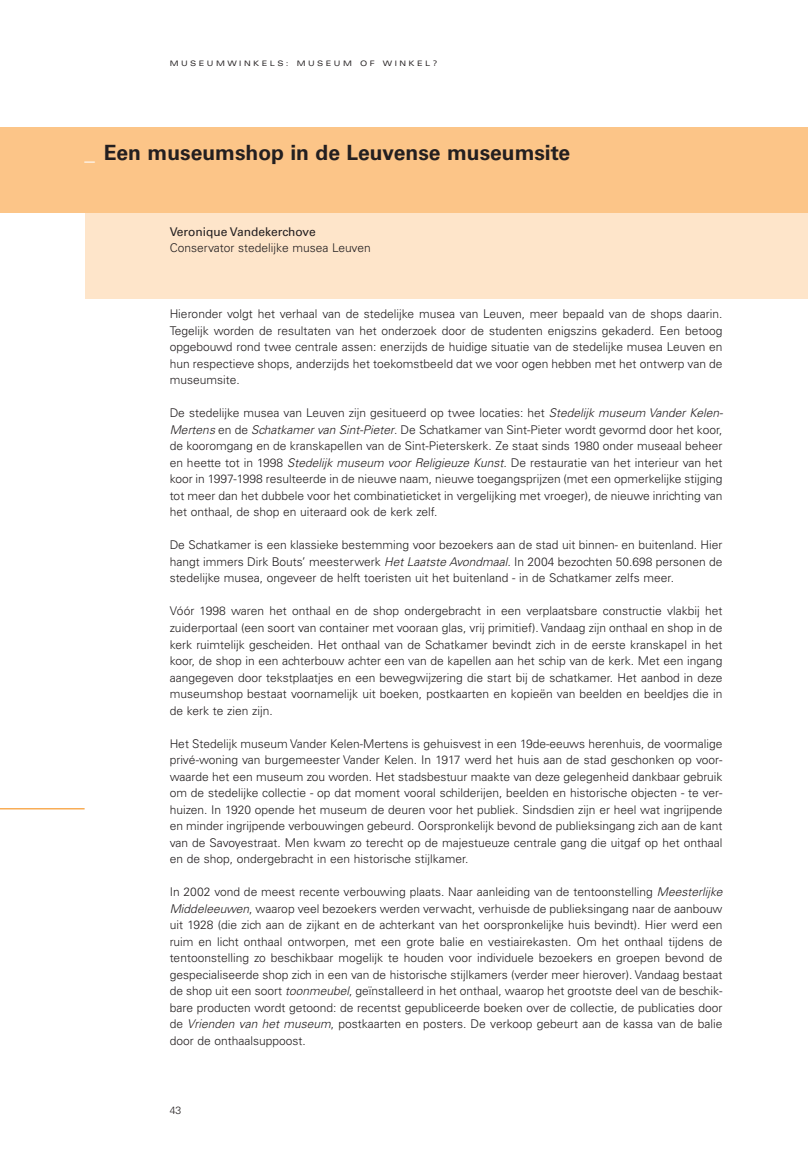
<style>
.page{position:relative;width:808px;height:1149px;background:#fff}
.page>*{position:absolute;margin:0;border:0;box-sizing:border-box;transform-origin:0 0}
.t1{font:700 21px "Univers LT";color:#231f20}
.t2{font:300 12px/16.5px "Univers LT";color:#231f20;text-align:justify}
.t3{font:12px "Univers LT";color:#231f20}
.t4{font:300 10.5px "Univers LT";color:#231f20}
.t5{font:expanded 7.5px "Univers LT";letter-spacing:.335em;color:#231f20}
.s1{color:#fff}
.s2{font-style:italic}
</style>
<div class="page">
<div style="left:85px;top:213px;width:722px;height:85px;background:#fee5ca"></div>
<div style="left:0;top:128px;width:807px;height:85px;background:#fcc588"></div>
<hr style="left:0;top:808px;width:85px;height:1px;background:#f6911e">
<p class="t5" style="left:170px;top:60px;width:269px">MUSEUMWINKELS: MUSEUM OF WINKEL?</p>
<h1 class="t1" style="left:85px;top:144px;width:487px"><span class="s1">_</span> Een museumshop in de Leuvense museumsite</h1>
<p class="t3" style="left:170px;top:226px;width:148px">Veronique Vandekerchove</p>
<p class="t2" style="left:170px;top:240px;width:202px">Conservator stedelijke musea Leuven</p>
<p class="t2" style="left:170px;top:306px;width:554px">Hieronder volgt het verhaal van de stedelijke musea van Leuven, meer bepaald van de shops daarin.<br>Tegelijk worden de resultaten van het onderzoek door de studenten enigszins gekaderd. Een betoog opgebouwd rond twee centrale assen: enerzijds de huidige situatie van de stedelijke musea Leuven en hun respectieve shops, anderzijds het toekomstbeeld dat we voor ogen hebben met het ontwerp van de museumsite.</p>
<p class="t2" style="left:170px;top:405px;width:555px">De stedelijke musea van Leuven zijn gesitueerd op twee locaties: het <span class="s2">Stedelijk museum Vander Kelen-Mertens</span> en de <span class="s2">Schatkamer van Sint-Pieter</span>. De Schatkamer van Sint-Pieter wordt gevormd door het koor, de kooromgang en de kranskapellen van de Sint-Pieterskerk. Ze staat sinds 1980 onder museaal beheer en heette tot in 1998 <span class="s2">Stedelijk museum voor Religieuze Kunst.</span> De restauratie van het interieur van het koor in 1997-1998 resulteerde in de nieuwe naam, nieuwe toegangsprijzen (met een opmerkelijke stijging tot meer dan het dubbele voor het combinatieticket in vergelijking met vroeger), de nieuwe inrichting van het onthaal, de shop en uiteraard ook de kerk zelf.</p>
<p class="t2" style="left:170px;top:537px;width:554px">De Schatkamer is een klassieke bestemming voor bezoekers aan de stad uit binnen- en buitenland. Hier hangt immers Dirk Bouts’ meesterwerk <span class="s2">Het Laatste Avondmaal.</span> In 2004 bezochten 50.698 personen de stedelijke musea, ongeveer de helft toeristen uit het buitenland - in de Schatkamer zelfs meer.</p>
<p class="t2" style="left:170px;top:603px;width:554px">Vóór 1998 waren het onthaal en de shop ondergebracht in een verplaatsbare constructie vlakbij het zuiderportaal (een soort van container met vooraan glas, vrij primitief). Vandaag zijn onthaal en shop in de kerk ruimtelijk gescheiden. Het onthaal van de Schatkamer bevindt zich in de eerste kranskapel in het koor, de shop in een achterbouw achter een van de kapellen aan het schip van de kerk. Met een ingang aangegeven door tekstplaatjes en een bewegwijzering die start bij de schatkamer. Het aanbod in deze museumshop bestaat voornamelijk uit boeken, postkaarten en kopieën van beelden en beeldjes die in de kerk te zien zijn.</p>
<p class="t2" style="left:170px;top:735px;width:554px">Het Stedelijk museum Vander Kelen-Mertens is gehuisvest in een 19de-eeuws herenhuis, de voormalige privé-woning van burgemeester Vander Kelen. In 1917 werd het huis aan de stad geschonken op voor&shy;waarde het een museum zou worden. Het stadsbestuur maakte van deze gelegenheid dankbaar gebruik om de stedelijke collectie - op dat moment vooral schilderijen, beelden en historische objecten - te ver&shy;huizen. In 1920 opende het museum de deuren voor het publiek. Sindsdien zijn er heel wat ingrijpende en minder ingrijpende verbouwingen gebeurd. Oorspronkelijk bevond de publieksingang zich aan de kant van de Savoyestraat. Men kwam zo terecht op de majestueuze centrale gang die uitgaf op het onthaal en de shop, ondergebracht in een historische stijlkamer.</p>
<p class="t2" style="left:170px;top:884px;width:554px">In 2002 vond de meest recente verbouwing plaats. Naar aanleiding van de tentoonstelling <span class="s2">Meesterlijke Middeleeuwen</span>, waarop veel bezoekers werden verwacht, verhuisde de publieksingang naar de aanbouw uit 1928 (die zich aan de zijkant en de achterkant van het oorspronkelijke huis bevindt). Hier werd een ruim en licht onthaal ontworpen, met een grote balie en vestiairekasten. Om het onthaal tijdens de tentoonstelling zo beschikbaar mogelijk te houden voor individuele bezoekers en groepen bevond de gespecialiseerde shop zich in een van de historische stijlkamers (verder meer hierover). Vandaag bestaat de shop uit een soort <span class="s2">toonmeubel</span>, geïnstalleerd in het onthaal, waarop het grootste deel van de beschik&shy;bare producten wordt getoond: de recentst gepubliceerde boeken over de collectie, de publicaties door de <span class="s2">Vrienden van het museum</span>, postkaarten en posters. De verkoop gebeurt aan de kassa van de balie door de onthaalsuppoost.</p>
<p class="t4" style="left:170px;top:1105px;width:13px">43</p>
</div>
